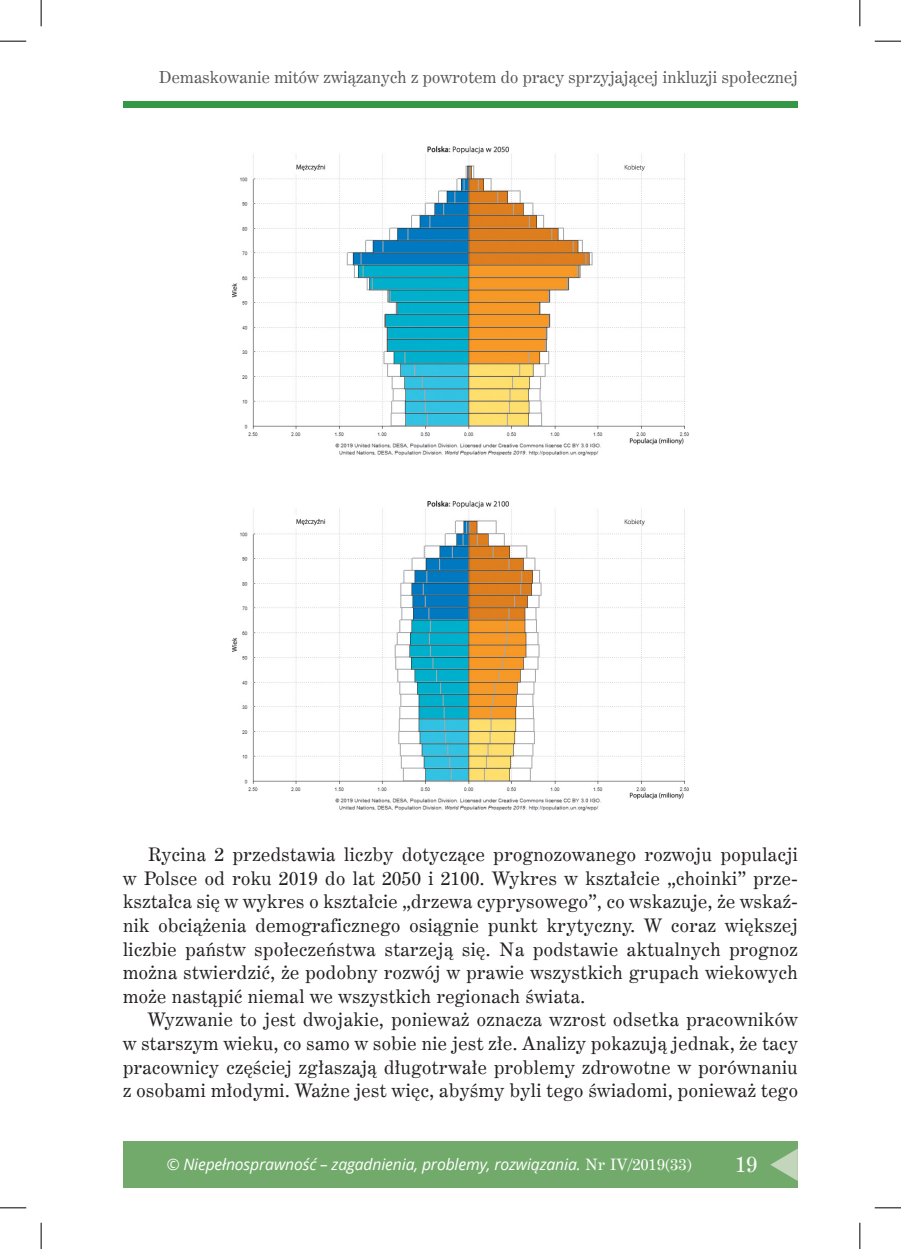
<style>
.page{position:relative;width:901px;height:1249px;background:#fff}
.page>*{position:absolute;margin:0;border:0;box-sizing:border-box;transform-origin:0 0}
.t1{font:21.88px "Century Expd EU Normal";color:#fff}
.t2{font:18.72px/23.6px "Century Expd EU Normal";letter-spacing:.025em;color:#231f20;text-align:justify}
.t3{font:16.62px "Century Expd EU Normal";letter-spacing:.01em;color:#57585a}
.t4{font:italic 15.75px "Open Sans";letter-spacing:-.01em;color:#fff}
.s1{font-family:"Century Expd EU Normal";font-style:normal}
</style>
<div class="page">
<div style="left:123px;top:1140px;width:675px;height:47px;background:#72aa6b"></div>
<div style="left:123px;top:101px;width:675px;height:7px;background:#359847"></div>
<svg style="left:770px;top:1148px;width:28px;height:32px"></svg>
<img style="left:231px;top:146px;width:458px;height:310px">
<img style="left:231px;top:500px;width:458px;height:311px">
<svg style="left:0;top:41px;width:26px;height:1px"></svg>
<svg style="left:875px;top:41px;width:26px;height:1px"></svg>
<svg style="left:0;top:1207px;width:26px;height:1px"></svg>
<svg style="left:875px;top:1207px;width:26px;height:1px"></svg>
<svg style="left:41px;top:0;width:1px;height:26px"></svg>
<svg style="left:41px;top:1222px;width:1px;height:26px"></svg>
<svg style="left:859px;top:0;width:1px;height:26px"></svg>
<svg style="left:859px;top:1222px;width:1px;height:26px"></svg>
<p class="t3" style="left:159px;top:66px;width:640px">Demaskowanie mitów związanych z powrotem do pracy sprzyjającej inkluzji społecznej</p>
<p class="t2" style="left:123px;top:843px;width:676px;text-indent:25px">Rycina 2 przedstawia liczby dotyczące prognozowanego rozwoju populacji w Polsce od roku 2019 do lat 2050 i 2100. Wykres w kształcie „choinki” prze&shy;kształca się w wykres o kształcie „drzewa cyprysowego”, co wskazuje, że wskaź&shy;nik obciążenia demograficznego osiągnie punkt krytyczny. W coraz większej liczbie państw społeczeństwa starzeją się. Na podstawie aktualnych prognoz można stwierdzić, że podobny rozwój w prawie wszystkich grupach wiekowych może nastąpić niemal we wszystkich regionach świata.</p>
<p class="t2" style="left:123px;top:1008px;width:676px;text-indent:25px">Wyzwanie to jest dwojakie, ponieważ oznacza wzrost odsetka pracowników w starszym wieku, co samo w sobie nie jest złe. Analizy pokazują jednak, że tacy pracownicy częściej zgłaszają długotrwałe problemy zdrowotne w porównaniu z osobami młodymi. Ważne jest więc, abyśmy byli tego świadomi, ponieważ tego</p>
<p class="t4" style="left:166px;top:1153px;width:527px">© Niepełnosprawność – zagadnienia, problemy, rozwiązania. <span class="s1">Nr IV/2019(33)</span></p>
<p class="t1" style="left:735px;top:1150px;width:23px">19</p>
</div>
